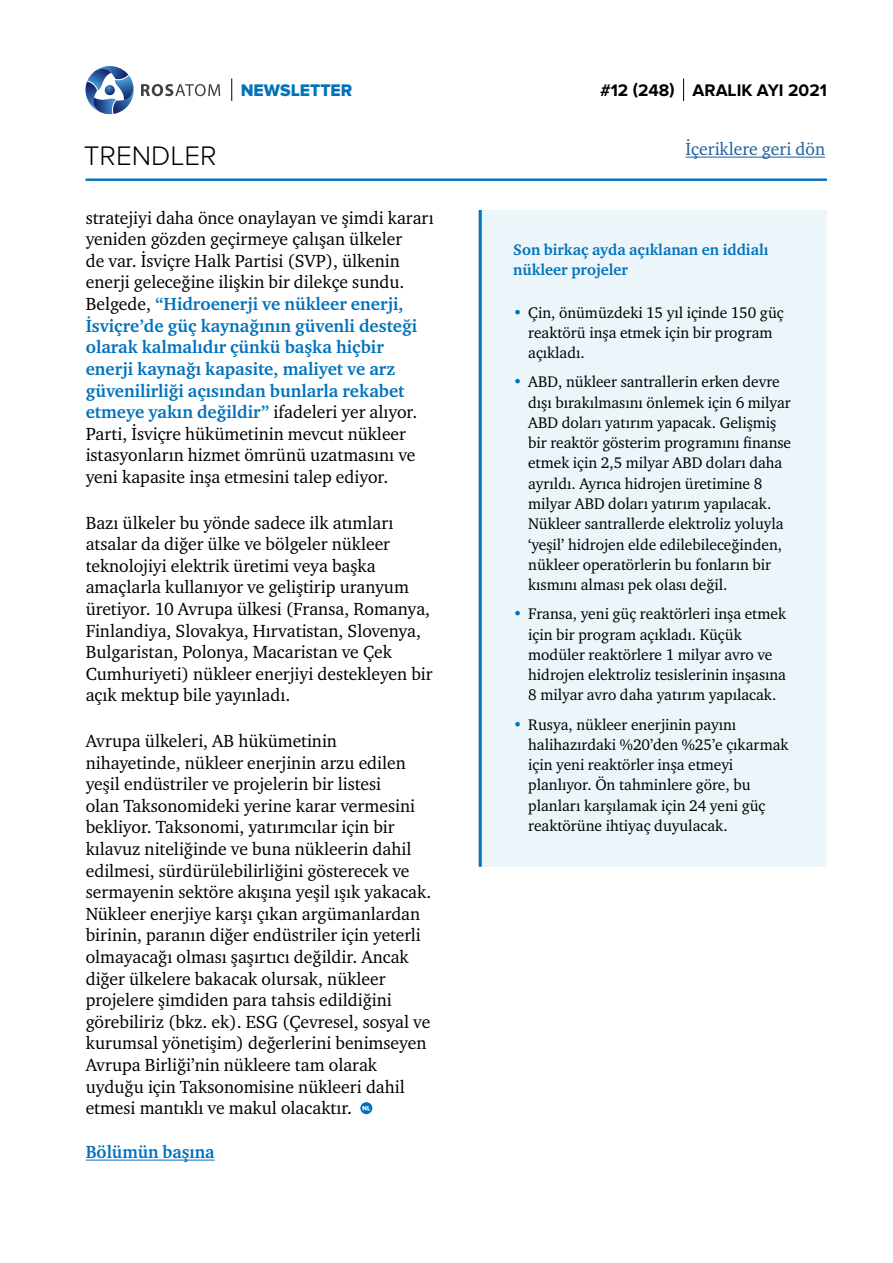
<style>
.page{position:relative;width:893px;height:1263px;background:#fff}
.page>*{position:absolute;margin:0;border:0;box-sizing:border-box;transform-origin:0 0}
.t1{font:300 27.9px "Proxima Nova";color:#000}
.t2{font:18px/21.6px "Charter ITC";color:#000}
.t3{font:18px "Charter ITC";color:#215e9e}
.t4{font:700 18px "Charter ITC";color:#0072bc;scale:.96 1}
.t5{font:700 17.4px "Proxima Nova";color:#000}
.t6{font:17.4px "Proxima Nova Extrabld";color:#0072bc}
.t7{font:15.75px/20.2px "Charter ITC";color:#000}
.t8{font:700 15.75px/20.2px "Charter ITC";color:#0072bc}
.s1{font-weight:700;color:#0072bc}
.s2{color:#0072bc}
</style>
<div class="page">
<hr style="left:685px;top:157px;width:140px;height:1px;background:#215e9e">
<hr style="left:86px;top:179px;width:741px;height:2px;background:#0072bc">
<svg style="left:683px;top:78px;width:1px;height:23px"></svg>
<svg style="left:86px;top:66px;width:48px;height:48px"></svg>
<svg style="left:141px;top:84px;width:79px;height:12px"></svg>
<svg style="left:231px;top:78px;width:1px;height:23px"></svg>
<div style="left:479px;top:210px;width:348px;height:657px;background:#ebf5fa"></div>
<hr style="left:479px;top:210px;width:3px;height:657px;background:#0072bc">
<hr style="left:86px;top:1159px;width:129px;height:1px;background:#0072bc">
<svg style="left:360px;top:1102px;width:12px;height:12px"></svg>
<h1 class="t1" style="left:84px;top:140px;width:33px">TRENDLER</h1>
<p class="t6" style="left:241px;top:80px;width:113px">NEWSLETTER</p>
<p class="t5" style="left:600px;top:80px;width:228px">#12 (248) ARALIK AYI 2021</p>
<p class="t3" style="left:685px;top:138px;width:141px">İçeriklere geri dön</p>
<p class="t2" style="left:86px;top:207px;width:349px">stratejiyi daha önce onaylayan ve şimdi kararı yeniden gözden geçirmeye çalışan ülkeler<br>de var. İsviçre Halk Partisi (SVP), ülkenin enerji geleceğine ilişkin bir dilekçe sundu.<br>Belgede, <span class="s1">“Hidroenerji ve nükleer enerji, İsviçre’de güç kaynağının güvenli desteği olarak kalmalıdır çünkü başka hiçbir enerji kaynağı kapasite, maliyet ve arz güvenilirliği açısından bunlarla rekabet etmeye yakın değildir”</span> ifadeleri yer alıyor.<br>Parti, İsviçre hükümetinin mevcut nükleer istasyonların hizmet ömrünü uzatmasını ve yeni kapasite inşa etmesini talep ediyor.</p>
<p class="t2" style="left:86px;top:511px;width:348px">Bazı ülkeler bu yönde sadece ilk atımları atsalar da diğer ülke ve bölgeler nükleer teknolojiyi elektrik üretimi veya başka amaçlarla kullanıyor ve geliştirip uranyum üretiyor. 10 Avrupa ülkesi (Fransa, Romanya, Finlandiya, Slovakya, Hırvatistan, Slovenya, Bulgaristan, Polonya, Macaristan ve Çek Cumhuriyeti) nükleer enerjiyi destekleyen bir açık mektup bile yayınladı.</p>
<p class="t2" style="left:86px;top:730px;width:347px">Avrupa ülkeleri, AB hükümetinin nihayetinde, nükleer enerjinin arzu edilen yeşil endüstriler ve projelerin bir listesi<br>olan Taksonomideki yerine karar vermesini bekliyor. Taksonomi, yatırımcılar için bir kılavuz niteliğinde ve buna nükleerin dahil edilmesi, sürdürülebilirliğini gösterecek ve sermayenin sektöre akışına yeşil ışık yakacak.<br>Nükleer enerjiye karşı çıkan argümanlardan birinin, paranın diğer endüstriler için yeterli olmayacağı olması şaşırtıcı değildir. Ancak diğer ülkelere bakacak olursak, nükleer projelere şimdiden para tahsis edildiğini görebiliriz (bkz. ek). ESG (Çevresel, sosyal ve kurumsal yönetişim) değerlerini benimseyen Avrupa Birliği’nin nükleere tam olarak uyduğu için Taksonomisine nükleeri dahil etmesi mantıklı ve makul olacaktır.</p>
<p class="t4" style="left:86px;top:1141px;width:136px">Bölümün başına</p>
<p class="t8" style="left:513px;top:239px;width:257px">Son birkaç ayda açıklanan en iddialı nükleer projeler</p>
<p class="t7" style="left:528px;top:302px;width:257px;text-indent:-15px"><span class="s2">•</span> Çin, önümüzdeki 15 yıl içinde 150 güç reaktörü inşa etmek için bir program açıkladı.</p>
<p class="t7" style="left:528px;top:372px;width:264px;text-indent:-15px"><span class="s2">•</span> ABD, nükleer santrallerin erken devre dışı bırakılmasını önlemek için 6 milyar ABD doları yatırım yapacak. Gelişmiş bir reaktör gösterim programını finanse etmek için 2,5 milyar ABD doları daha ayrıldı. Ayrıca hidrojen üretimine 8 milyar ABD doları yatırım yapılacak.<br>Nükleer santrallerde elektroliz yoluyla ‘yeşil’ hidrojen elde edilebileceğinden, nükleer operatörlerin bu fonların bir kısmını alması pek olası değil.</p>
<p class="t7" style="left:528px;top:604px;width:259px;text-indent:-15px"><span class="s2">•</span> Fransa, yeni güç reaktörleri inşa etmek için bir program açıkladı. Küçük modüler reaktörlere 1 milyar avro ve hidrojen elektroliz tesislerinin inşasına 8 milyar avro daha yatırım yapılacak.</p>
<p class="t7" style="left:528px;top:714px;width:262px;text-indent:-15px"><span class="s2">•</span> Rusya, nükleer enerjinin payını halihazırdaki %20’den %25’e çıkarmak için yeni reaktörler inşa etmeyi planlıyor. Ön tahminlere göre, bu planları karşılamak için 24 yeni güç reaktörüne ihtiyaç duyulacak.</p>
</div>
